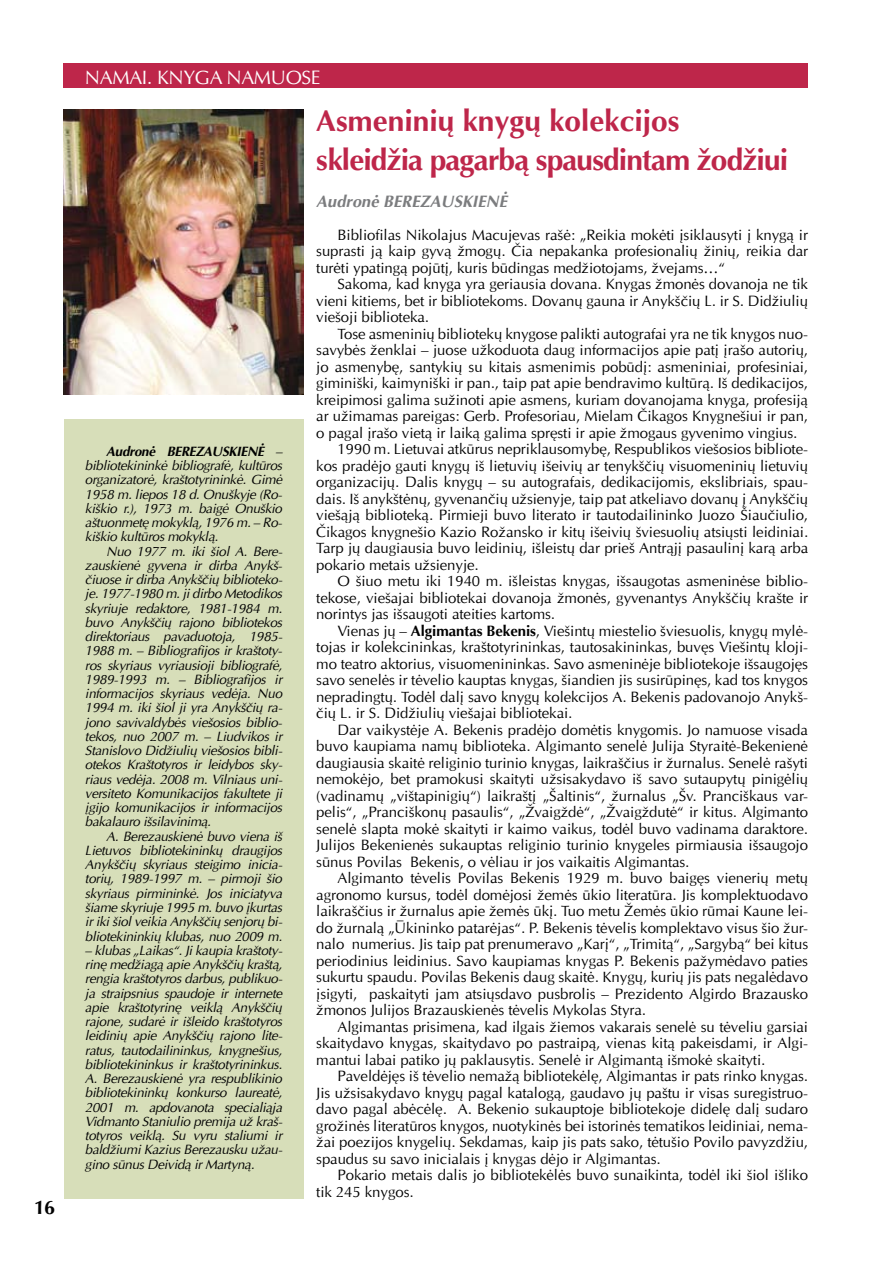
<style>
.page{position:relative;width:893px;height:1263px;background:#fff}
.page>*{position:absolute;margin:0;border:0;box-sizing:border-box;transform-origin:0 0}
.t1{font:700 30px/39px "Optima";letter-spacing:-.03em;color:#be264a}
.t2{font:19.5px "Optima";letter-spacing:-.02em;color:#fff}
.t3{font:700 19.5px "Optima";color:#000}
.t4{font:italic 700 16.5px "Optima";color:#7b7c7e}
.t5{font:15px/16.5px "Optima";letter-spacing:-.005em;color:#000;text-align:justify}
.t6{font:italic 13.5px/14.2px "Optima";letter-spacing:-.025em;color:#000;text-align:justify}
.s1{font-weight:700}
</style>
<div class="page">
<div style="left:64px;top:64px;width:744px;height:24px;background:#be264a"></div>
<div style="left:64px;top:420px;width:239px;height:779px;background:#d7deb9"></div>
<img style="left:64px;top:109px;width:239px;height:286px">
<h2 class="t3" style="left:34px;top:1195px;width:23px">16</h2>
<h2 class="t2" style="left:85px;top:66px;width:28px">Namai</h2>
<h2 class="t2" style="left:147px;top:66px;width:95px">. Knyga nam</h2>
<h2 class="t2" style="left:271px;top:66px;width:51px">uose</h2>
<h1 class="t1" style="left:316px;top:101px;width:474px">Asmeninių knygų kolekcijos skleidžia pagarbą spausdintam žodžiui</h1>
<p class="t6" style="left:85px;top:444px;width:199px;text-indent:21px"><span class="s1">Audronė BEREZAUSKIENĖ</span> – bibliotekininkė bibliografė, kultūros organizatorė, kraštotyrininkė. Gimė 1958 m. liepos 18 d. Onuškyje (Ro&shy;kiškio r.), 1973 m. baigė Onuškio aštuonmetę mokyklą, 1976 m. – Ro&shy;kiškio kultūros mokyklą.</p>
<p class="t6" style="left:85px;top:544px;width:199px;text-indent:21px">Nuo 1977 m. iki šiol A. Bere&shy;zauskienė gyvena ir dirba Anykš&shy;čiuose ir dirba Anykščių biblioteko&shy;je. 1977-1980 m. ji dirbo Metodikos skyriuje redaktore, 1981-1984 m. buvo Anykščių rajono bibliotekos direktoriaus pavaduotoja, 1985- 1988 m. – Bibliografijos ir kraštoty&shy;ros skyriaus vyriausioji bibliografė, 1989-1993 m. – Bibliografijos ir informacijos skyriaus vedėja. Nuo 1994 m. iki šiol ji yra Anykščių ra&shy;jono savivaldybės viešosios biblio&shy;tekos, nuo 2007 m. – Liudvikos ir Stanislovo Didžiulių viešosios bibli&shy;otekos Kraštotyros ir leidybos sky&shy;riaus vedėja. 2008 m. Vilniaus uni&shy;versiteto Komunikacijos fakultete ji įgijo komunikacijos ir informacijos bakalauro išsilavinimą.</p>
<p class="t6" style="left:85px;top:829px;width:199px;text-indent:21px">A. Berezauskienė buvo viena iš Lietuvos bibliotekininkų draugijos Anykščių skyriaus steigimo inicia&shy;torių, 1989-1997 m. – pirmoji šio skyriaus pirmininkė. Jos iniciatyva šiame skyriuje 1995 m. buvo įkurtas ir iki šiol veikia Anykščių senjorų bi&shy;bliotekininkių klubas, nuo 2009 m.</p>
<p class="t6" style="left:85px;top:943px;width:199px">– klubas „Laikas“. Ji kaupia kraštoty&shy;rinę medžiagą apie Anykščių kraštą, rengia kraštotyros darbus, publikuo&shy;ja straipsnius spaudoje ir internete apie kraštotyrinę veiklą Anykščių rajone, sudarė ir išleido kraštotyros leidinių apie Anykščių rajono lite&shy;ratus, tautodailininkus, knygnešius, bibliotekininkus ir kraštotyrininkus.<br>A. Berezauskienė yra respublikinio bibliotekininkų konkurso laureatė, 2001 m. apdovanota specialiąja Vidmanto Staniulio premija už kraš&shy;totyros veiklą. Su vyru staliumi ir baldžiumi Kazius Berezausku užau&shy;gino sūnus Deividą ir Martyną.</p>
<p class="t4" style="left:316px;top:191px;width:192px">Audronė BEREZAUSKIENĖ</p>
<p class="t5" style="left:316px;top:226px;width:493px;text-indent:21px">Bibliofilas Nikolajus Macujevas rašė: „Reikia mokėti įsiklausyti į knygą ir suprasti ją kaip gyvą žmogų. Čia nepakanka profesionalių žinių, reikia dar turėti ypatingą pojūtį, kuris būdingas medžiotojams, žvejams…“</p>
<p class="t5" style="left:316px;top:276px;width:493px;text-indent:21px">Sakoma, kad knyga yra geriausia dovana. Knygas žmonės dovanoja ne tik vieni kitiems, bet ir bibliotekoms. Dovanų gauna ir Anykščių L. ir S. Didžiulių viešoji biblioteka.</p>
<p class="t5" style="left:338px;top:325px;width:472px">Tose asmeninių bibliotekų knygose palikti autografai yra ne tik knygos nuo-</p>
<p class="t5" style="left:316px;top:342px;width:493px">savybės ženklai – juose užkoduota daug informacijos apie patį įrašo autorių,</p>
<p class="t5" style="left:316px;top:358px;width:493px">jo asmenybę, santykių su kitais asmenimis pobūdį: asmeniniai, profesiniai,</p>
<p class="t5" style="left:316px;top:375px;width:493px">giminiški, kaimyniški ir pan., taip pat apie bendravimo kultūrą. Iš dedikacijos,</p>
<p class="t5" style="left:316px;top:391px;width:493px">kreipimosi galima sužinoti apie asmens, kuriam dovanojama knyga, profesiją</p>
<p class="t5" style="left:316px;top:408px;width:493px">ar užimamas pareigas: Gerb. Profesoriau, Mielam Čikagos Knygnešiui ir pan,</p>
<p class="t5" style="left:316px;top:424px;width:483px">o pagal įrašo vietą ir laiką galima spręsti ir apie žmogaus gyvenimo vingius.</p>
<p class="t5" style="left:338px;top:441px;width:472px">1990 m. Lietuvai atkūrus nepriklausomybę, Respublikos viešosios bibliote-</p>
<p class="t5" style="left:316px;top:457px;width:493px">kos pradėjo gauti knygų iš lietuvių išeivių ar tenykščių visuomeninių lietuvių</p>
<p class="t5" style="left:316px;top:474px;width:493px">organizacijų. Dalis knygų – su autografais, dedikacijomis, ekslibriais, spau-</p>
<p class="t5" style="left:316px;top:490px;width:493px">dais. Iš anykštėnų, gyvenančių užsienyje, taip pat atkeliavo dovanų į Anykščių</p>
<p class="t5" style="left:316px;top:507px;width:493px">viešąją biblioteką. Pirmieji buvo literato ir tautodailininko Juozo Šiaučiulio,</p>
<p class="t5" style="left:316px;top:523px;width:493px">Čikagos knygnešio Kazio Rožansko ir kitų išeivių šviesuolių atsiųsti leidiniai.</p>
<p class="t5" style="left:316px;top:540px;width:493px">Tarp jų daugiausia buvo leidinių, išleistų dar prieš Antrąjį pasaulinį karą arba</p>
<p class="t5" style="left:316px;top:556px;width:164px">pokario metais užsienyje.</p>
<p class="t5" style="left:338px;top:573px;width:472px">O šiuo metu iki 1940 m. išleistas knygas, išsaugotas asmeninėse biblio-</p>
<p class="t5" style="left:316px;top:589px;width:493px">tekose, viešajai bibliotekai dovanoja žmonės, gyvenantys Anykščių krašte ir</p>
<p class="t5" style="left:316px;top:606px;width:240px">norintys jas išsaugoti ateities kartoms.</p>
<p class="t5" style="left:338px;top:622px;width:472px">Vienas jų – <span class="s1">Algimantas Bekenis</span>, Viešintų miestelio šviesuolis, knygų mylė-</p>
<p class="t5" style="left:316px;top:639px;width:493px">tojas ir kolekcininkas, kraštotyrininkas, tautosakininkas, buvęs Viešintų kloji-</p>
<p class="t5" style="left:316px;top:655px;width:493px">mo teatro aktorius, visuomenininkas. Savo asmeninėje bibliotekoje išsaugojęs</p>
<p class="t5" style="left:316px;top:672px;width:493px">savo senelės ir tėvelio kauptas knygas, šiandien jis susirūpinęs, kad tos knygos</p>
<p class="t5" style="left:316px;top:688px;width:493px">nepradingtų. Todėl dalį savo knygų kolekcijos A. Bekenis padovanojo Anykš-</p>
<p class="t5" style="left:316px;top:705px;width:258px">čių L. ir S. Didžiulių viešajai bibliotekai.</p>
<p class="t5" style="left:338px;top:721px;width:472px">Dar vaikystėje A. Bekenis pradėjo domėtis knygomis. Jo namuose visada</p>
<p class="t5" style="left:316px;top:738px;width:493px">buvo kaupiama namų biblioteka. Algimanto senelė Julija Styraitė-Bekenienė</p>
<p class="t5" style="left:316px;top:754px;width:493px">daugiausia skaitė religinio turinio knygas, laikraščius ir žurnalus. Senelė rašyti</p>
<p class="t5" style="left:316px;top:771px;width:493px">nemokėjo, bet pramokusi skaityti užsisakydavo iš savo sutaupytų pinigėlių</p>
<p class="t5" style="left:316px;top:787px;width:493px">(vadinamų „vištapinigių“) laikraštį „Šaltinis“, žurnalus „Šv. Pranciškaus var-</p>
<p class="t5" style="left:316px;top:804px;width:493px">pelis“, „Pranciškonų pasaulis“, „Žvaigždė“, „Žvaigždutė“ ir kitus. Algimanto</p>
<p class="t5" style="left:316px;top:820px;width:493px">senelė slapta mokė skaityti ir kaimo vaikus, todėl buvo vadinama daraktore.</p>
<p class="t5" style="left:316px;top:837px;width:493px">Julijos Bekenienės sukauptas religinio turinio knygeles pirmiausia išsaugojo</p>
<p class="t5" style="left:316px;top:853px;width:375px">sūnus Povilas Bekenis, o vėliau ir jos vaikaitis Algimantas.</p>
<p class="t5" style="left:338px;top:870px;width:472px">Algimanto tėvelis Povilas Bekenis 1929 m. buvo baigęs vienerių metų</p>
<p class="t5" style="left:316px;top:886px;width:493px">agronomo kursus, todėl domėjosi žemės ūkio literatūra. Jis komplektuodavo</p>
<p class="t5" style="left:316px;top:903px;width:493px">laikraščius ir žurnalus apie žemės ūkį. Tuo metu Žemės ūkio rūmai Kaune lei-</p>
<p class="t5" style="left:316px;top:919px;width:493px">do žurnalą „Ūkininko patarėjas“. P. Bekenis tėvelis komplektavo visus šio žur-</p>
<p class="t5" style="left:316px;top:936px;width:493px">nalo numerius. Jis taip pat prenumeravo „Karį“, „Trimitą“, „Sargybą“ bei kitus</p>
<p class="t5" style="left:316px;top:952px;width:493px">periodinius leidinius. Savo kaupiamas knygas P. Bekenis pažymėdavo paties</p>
<p class="t5" style="left:316px;top:969px;width:493px">sukurtu spaudu. Povilas Bekenis daug skaitė. Knygų, kurių jis pats negalėdavo</p>
<p class="t5" style="left:316px;top:985px;width:493px">įsigyti, paskaityti jam atsiųsdavo pusbrolis – Prezidento Algirdo Brazausko</p>
<p class="t5" style="left:316px;top:1002px;width:331px">žmonos Julijos Brazauskienės tėvelis Mykolas Styra.</p>
<p class="t5" style="left:338px;top:1018px;width:472px">Algimantas prisimena, kad ilgais žiemos vakarais senelė su tėveliu garsiai</p>
<p class="t5" style="left:316px;top:1035px;width:493px">skaitydavo knygas, skaitydavo po pastraipą, vienas kitą pakeisdami, ir Algi-</p>
<p class="t5" style="left:316px;top:1051px;width:451px">mantui labai patiko jų paklausytis. Senelė ir Algimantą išmokė skaityti.</p>
<p class="t5" style="left:338px;top:1068px;width:472px">Paveldėjęs iš tėvelio nemažą bibliotekėlę, Algimantas ir pats rinko knygas.</p>
<p class="t5" style="left:316px;top:1084px;width:493px">Jis užsisakydavo knygų pagal katalogą, gaudavo jų paštu ir visas suregistruo-</p>
<p class="t5" style="left:316px;top:1101px;width:493px">davo pagal abėcėlę. A. Bekenio sukauptoje bibliotekoje didelę dalį sudaro</p>
<p class="t5" style="left:316px;top:1117px;width:493px">grožinės literatūros knygos, nuotykinės bei istorinės tematikos leidiniai, nema-</p>
<p class="t5" style="left:316px;top:1134px;width:493px">žai poezijos knygelių. Sekdamas, kaip jis pats sako, tėtušio Povilo pavyzdžiu,</p>
<p class="t5" style="left:316px;top:1150px;width:346px">spaudus su savo inicialais į knygas dėjo ir Algimantas.</p>
<p class="t5" style="left:338px;top:1167px;width:472px">Pokario metais dalis jo bibliotekėlės buvo sunaikinta, todėl iki šiol išliko</p>
<p class="t5" style="left:316px;top:1183px;width:99px">tik 245 knygos.</p>
</div>
